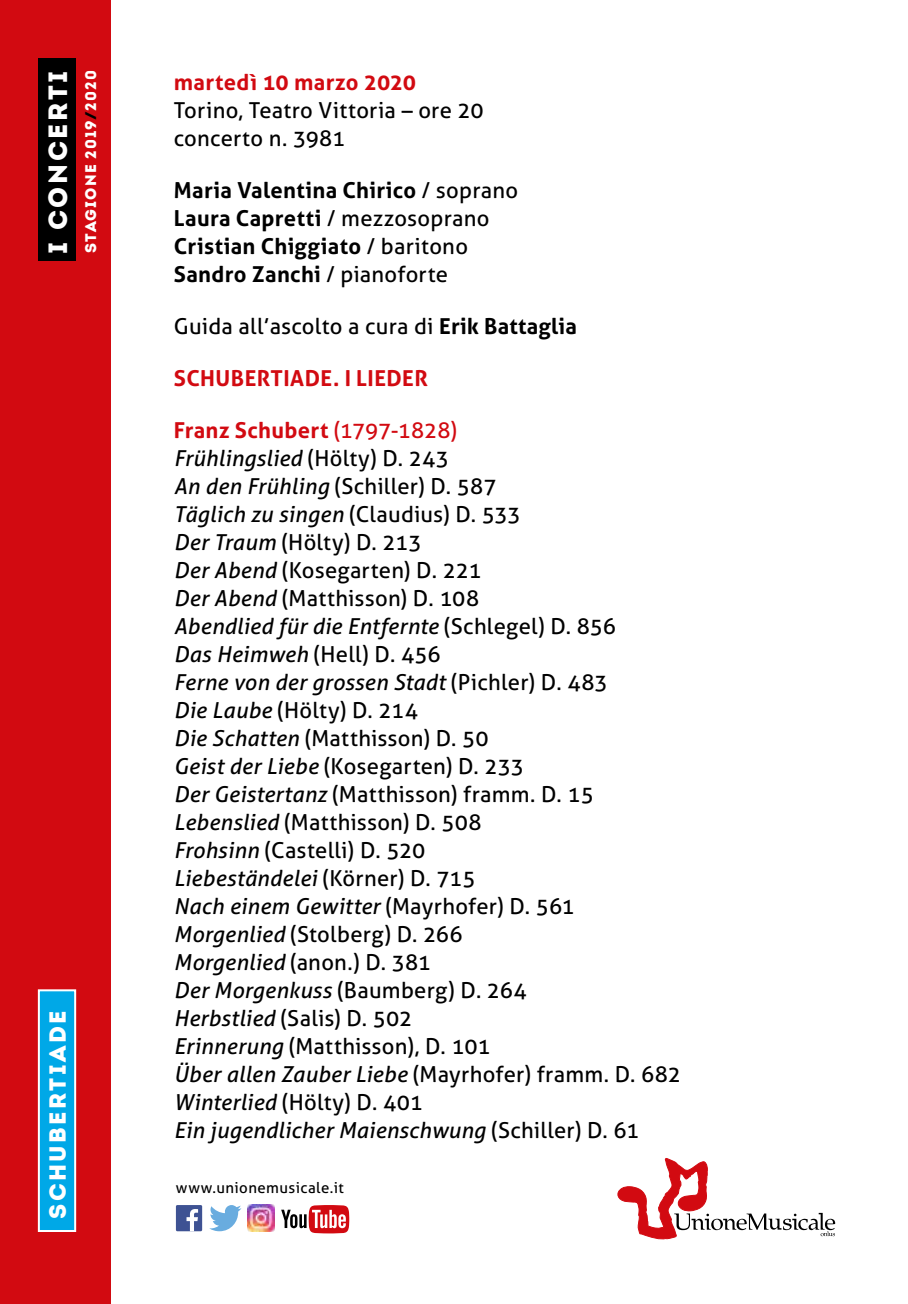
<style>
.page{position:relative;width:908px;height:1304px;background:#fff}
.page>*{position:absolute;margin:0;border:0;box-sizing:border-box;transform-origin:0 0}
.t1{font:900 26.4px "Intro";letter-spacing:.1em;color:#fff}
.t2{font:900 23.2px "Intro";letter-spacing:.105em;color:#fff}
.t3{font:22px/28px "Aller";letter-spacing:.01em;color:#000}
.t4{font:700 22px/28px "Aller";letter-spacing:.015em;color:#000}
.t5{font:700 22px "Aller";letter-spacing:.015em;color:#d20a11}
.t6{font:900 15.4px "Intro";letter-spacing:.075em;color:#fff}
.t7{font:15px "Aller";letter-spacing:.025em;color:#000}
.s1{color:#000}
.s2{font-weight:400}
.s3{font-weight:700}
.s4{font-weight:700;color:#d20a11}
.s5{color:#d20a11}
.s6{font-style:italic}
</style>
<div class="page">
<svg style="left:617px;top:1158px;width:217px;height:82px"></svg>
<img style="left:247px;top:1204px;width:28px;height:28px">
<svg style="left:209px;top:1205px;width:32px;height:26px"></svg>
<div style="left:176px;top:1205px;width:26px;height:26px;background:#3e5293"></div>
<svg style="left:186px;top:1209px;width:12px;height:22px"></svg>
<svg style="left:281px;top:1205px;width:68px;height:28px"></svg>
<div style="left:0;top:0;width:110px;height:1304px;background:#d20a11"></div>
<div style="left:39px;top:990px;width:36px;height:241px;background:#00a8e7"></div>
<div style="left:38px;top:989px;width:38px;height:243px;border:2px solid #fff"></div>
<div style="left:38px;top:58px;width:38px;height:203px;background:#000"></div>
<p class="t1" style="left:41px;top:254px;width:185px;rotate:-90deg">I CONCERTI</p>
<p class="t6" style="left:80px;top:253px;width:184px;rotate:-90deg">STAGIONE 2019<span class="s1">/</span>2020</p>
<p class="t2" style="left:42px;top:1219px;width:210px;rotate:-90deg">SCHUBERTIADE</p>
<p class="t5" style="left:174px;top:68px;width:244px">martedì 10 marzo 2020</p>
<p class="t3" style="left:174px;top:96px;width:311px">Torino, Teatro Vittoria – ore 20 concerto n. 3981</p>
<p class="t4" style="left:174px;top:176px;width:345px">Maria Valentina Chirico <span class="s2">/ soprano<br></span>Laura Capretti <span class="s2">/ mezzosoprano<br></span>Cristian Chiggiato <span class="s2">/ baritono<br></span>Sandro Zanchi <span class="s2">/ pianoforte</span></p>
<p class="t3" style="left:174px;top:312px;width:404px">Guida all’ascolto a cura di <span class="s3">Erik Battaglia</span></p>
<p class="t5" style="left:174px;top:364px;width:255px">SCHUBERTIADE. I LIEDER</p>
<p class="t3" style="left:174px;top:416px;width:508px"><span class="s4">Franz Schubert</span> <span class="s5">(1797-1828)<br></span><span class="s6">Frühlingslied</span> (Hölty) D. 243<br><span class="s6">An den Frühling</span> (Schiller) D. 587<br><span class="s6">Täglich zu singen</span> (Claudius) D. 533<br><span class="s6">Der Traum</span> (Hölty) D. 213<br><span class="s6">Der Abend</span> (Kosegarten) D. 221<br><span class="s6">Der Abend</span> (Matthisson) D. 108<br><span class="s6">Abendlied für die Entfernte</span> (Schlegel) D. 856<br><span class="s6">Das Heimweh</span> (Hell) D. 456<br><span class="s6">Ferne von der grossen Stadt</span> (Pichler) D. 483<br><span class="s6">Die Laube</span> (Hölty) D. 214<br><span class="s6">Die Schatten</span> (Matthisson) D. 50<br><span class="s6">Geist der Liebe</span> (Kosegarten) D. 233<br><span class="s6">Der Geistertanz</span> (Matthisson) framm. D. 15<br><span class="s6">Lebenslied</span> (Matthisson) D. 508<br><span class="s6">Frohsinn</span> (Castelli) D. 520<br><span class="s6">Liebeständelei</span> (Körner) D. 715<br><span class="s6">Nach einem Gewitter</span> (Mayrhofer) D. 561<br><span class="s6">Morgenlied</span> (Stolberg) D. 266<br><span class="s6">Morgenlied</span> (anon.) D. 381<br><span class="s6">Der Morgenkuss</span> (Baumberg) D. 264<br><span class="s6">Herbstlied</span> (Salis) D. 502<br><span class="s6">Erinnerung</span> (Matthisson), D. 101<br><span class="s6">Über allen Zauber Liebe</span> (Mayrhofer) framm. D. 682<br><span class="s6">Winterlied</span> (Hölty) D. 401<br><span class="s6">Ein jugendlicher Maienschwung</span> (Schiller) D. 61</p>
<p class="t7" style="left:176px;top:1178px;width:169px">www.unionemusicale.it</p>
</div>
